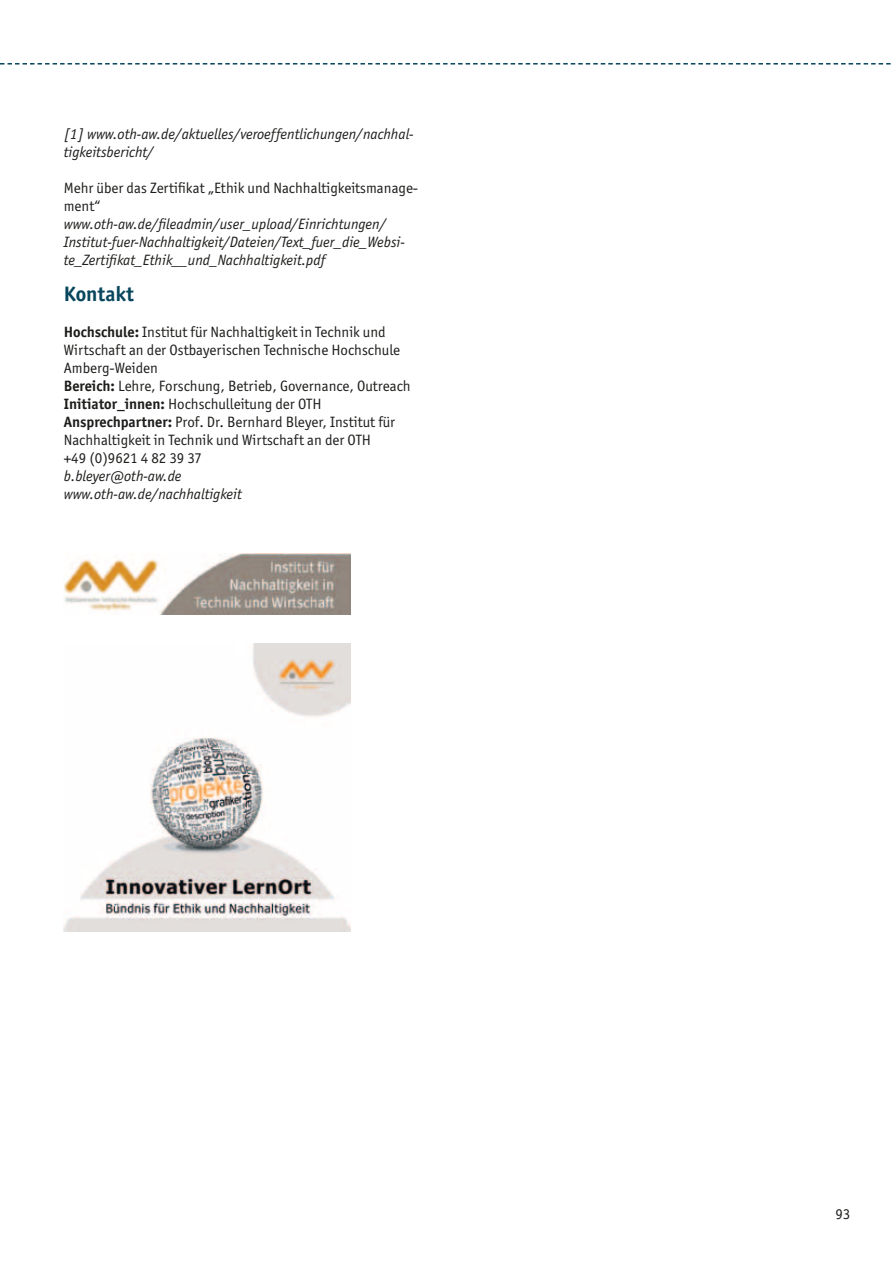
<style>
.page{position:relative;width:893px;height:1263px;background:#fff}
.page>*{position:absolute;margin:0;border:0;box-sizing:border-box;transform-origin:0 0}
.t1{font:700 21px "Officina San ITC";color:#07465c}
.t2{font:15px/18px "Officina San ITC";color:#1d1d1b}
.t3{font:italic 15px/18px "Officina San ITC";color:#1d1d1b}
.s1{font-weight:700}
</style>
<div class="page">
<svg style="left:0;top:63px;width:891px;height:2px"></svg>
<img style="left:64px;top:553px;width:287px;height:61px">
<img style="left:64px;top:643px;width:287px;height:288px">
<p class="t3" style="left:64px;top:125px;width:351px">[1] www.oth-aw.de/aktuelles/veroeffentlichungen/nachhal&shy;tigkeitsbericht/</p>
<p class="t2" style="left:64px;top:179px;width:356px">Mehr über das Zertifikat „Ethik und Nachhaltigkeitsmanage&shy;ment“</p>
<p class="t3" style="left:64px;top:215px;width:343px">www.oth-aw.de/fileadmin/user_upload/Einrichtungen/<br>Institut-fuer-Nachhaltigkeit/Dateien/Text_fuer_die_Websi&shy;te_Zertifikat_Ethik__und_Nachhaltigkeit.pdf</p>
<h1 class="t1" style="left:64px;top:281px;width:72px">Kontakt</h1>
<p class="t2" style="left:64px;top:323px;width:348px"><span class="s1">Hochschule:</span> Institut für Nachhaltigkeit in Technik und Wirtschaft an der Ostbayerischen Technische Hochschule Amberg-Weiden<br><span class="s1">Bereich:</span> Lehre, Forschung, Betrieb, Governance, Outreach <span class="s1">Initiator_innen:</span> Hochschulleitung der OTH <span class="s1">Ansprechpartner:</span> Prof. Dr. Bernhard Bleyer, Institut für Nachhaltigkeit in Technik und Wirtschaft an der OTH<br>+49 (0)9621 4 82 39 37</p>
<p class="t3" style="left:64px;top:467px;width:180px">b.bleyer@oth-aw.de www.oth-aw.de/nachhaltigkeit</p>
<p class="t2" style="left:835px;top:1205px;width:16px">93</p>
</div>
